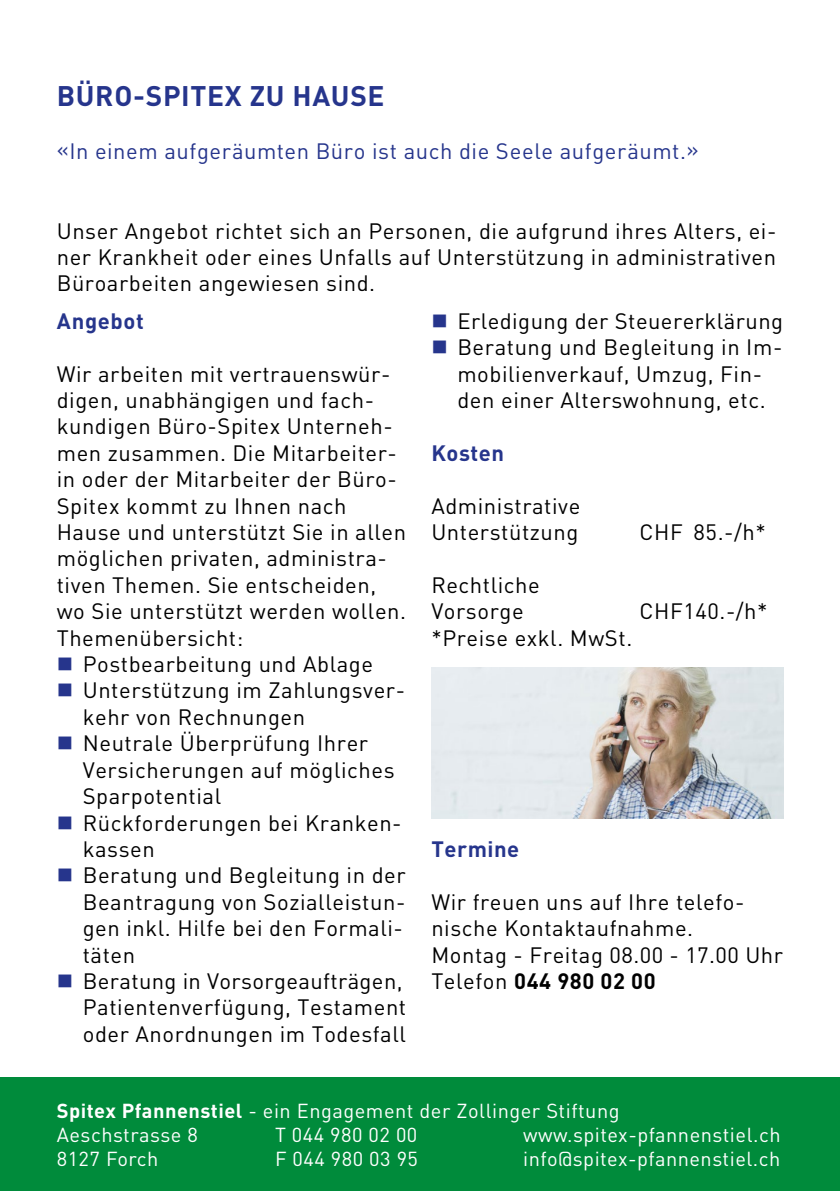
<style>
.page{position:relative;width:840px;height:1191px;background:#fff}
.page>*{position:absolute;margin:0;border:0;box-sizing:border-box;transform-origin:0 0}
.t1{font:700 28px "DIN Pro";letter-spacing:.025em;color:#26358c}
.t2{font:22px/26.4px "DIN Pro";letter-spacing:.025em;color:#000}
.t3{font:22px "DIN Pro";letter-spacing:.025em;color:#26358c}
.t4{font:700 22px "DIN Pro";letter-spacing:.025em;color:#26358c}
.t5{font:20px/24px "DIN Pro";letter-spacing:.025em;color:#fff}
.t6{font:20px "DIN Pro";color:#fff}
.t7{font:20px "DIN Pro";letter-spacing:.005em;color:#fff}
.s1{color:#26358c}
.s2{font-weight:700}
</style>
<div class="page">
<div style="left:0;top:1077px;width:839px;height:114px;background:#008b3b"></div>
<img style="left:431px;top:667px;width:351px;height:152px">
<p class="t1" style="left:57px;top:77px;width:329px">BÜRO-SPITEX ZU HAUSE</p>
<p class="t3" style="left:57px;top:136px;width:643px">«In einem aufgeräumten Büro ist auch die Seele aufgeräumt.»</p>
<p class="t2" style="left:57px;top:216px;width:720px;text-align:justify">Unser Angebot richtet sich an Personen, die aufgrund ihres Alters, ei&shy;ner Krankheit oder eines Unfalls auf Unterstützung in administrativen Büroarbeiten angewiesen sind.</p>
<p class="t4" style="left:57px;top:306px;width:89px">Angebot</p>
<p class="t2" style="left:57px;top:359px;width:351px">Wir arbeiten mit vertrauenswür&shy;digen, unabhängigen und fach&shy;kundigen Büro-Spitex Unterneh&shy;men zusammen. Die Mitarbeiter&shy;in oder der Mitarbeiter der Büro-<br>Spitex kommt zu Ihnen nach<br>Hause und unterstützt Sie in allen möglichen privaten, administra&shy;tiven Themen. Sie entscheiden, wo Sie unterstützt werden wollen.<br>Themenübersicht:</p>
<p class="t2" style="left:57px;top:650px;width:317px"><span class="s1">■</span> Postbearbeitung und Ablage</p>
<p class="t2" style="left:83px;top:676px;width:323px;text-indent:-26px"><span class="s1">■</span> Unterstützung im Zahlungsver&shy;kehr von Rechnungen</p>
<p class="t2" style="left:83px;top:729px;width:313px;text-indent:-26px"><span class="s1">■</span> Neutrale Überprüfung Ihrer<br>Versicherungen auf mögliches<br>Sparpotential</p>
<p class="t2" style="left:83px;top:808px;width:320px;text-indent:-26px"><span class="s1">■</span> Rückforderungen bei Kranken&shy;kassen</p>
<p class="t2" style="left:83px;top:861px;width:324px;text-indent:-26px"><span class="s1">■</span> Beratung und Begleitung in der<br>Beantragung von Sozialleistun&shy;gen inkl. Hilfe bei den Formali&shy;täten</p>
<p class="t2" style="left:83px;top:967px;width:325px;text-indent:-26px"><span class="s1">■</span> Beratung in Vorsorgeaufträgen,<br>Patientenverfügung, Testament oder Anordnungen im Todesfall</p>
<p class="t2" style="left:431px;top:307px;width:353px"><span class="s1">■</span> Erledigung der Steuererklärung</p>
<p class="t2" style="left:431px;top:333px;width:352px;text-align:center"><span class="s1">■</span> Beratung und Begleitung in Im&shy;mobilienverkauf, Umzug, Fin-<br>den einer Alterswohnung, etc.</p>
<p class="t4" style="left:431px;top:438px;width:74px">Kosten</p>
<p class="t2" style="left:431px;top:492px;width:150px">Administrative<br>Unterstützung</p>
<p class="t2" style="left:639px;top:518px;width:128px">CHF 85.-/h*</p>
<p class="t2" style="left:431px;top:571px;width:110px">Rechtliche<br>Vorsorge</p>
<p class="t2" style="left:639px;top:597px;width:129px">CHF140.-/h*</p>
<p class="t2" style="left:431px;top:624px;width:202px">*Preise exkl. MwSt.</p>
<p class="t4" style="left:431px;top:834px;width:89px">Termine</p>
<p class="t2" style="left:431px;top:888px;width:353px">Wir freuen uns auf Ihre telefo&shy;nische Kontaktaufnahme.<br>Montag - Freitag 08.00 - 17.00 Uhr<br>Telefon <span class="s2">044 980 02 00</span></p>
<p class="t6" style="left:68px;top:1094px;width:133px">Blumenweg 11</p>
<p class="t6" style="left:318px;top:1094px;width:145px">T 052 647 66 00</p>
<p class="t6" style="left:68px;top:1118px;width:134px">8240 Th yngen</p>
<p class="t6" style="left:318px;top:1118px;width:145px">F 052 647 66 09</p>
<p class="t7" style="left:564px;top:1120px;width:224px">pfleg team@thayngen.ch</p>
<p class="t5" style="left:57px;top:1097px;width:564px"><span class="s2">Spitex Pfannenstiel</span> - ein Engagement der Zollinger Stiftung<br>Aeschstrasse 8</p>
<p class="t5" style="left:275px;top:1121px;width:144px">T 044 980 02 00</p>
<p class="t5" style="left:523px;top:1121px;width:259px">www.spitex-pfannenstiel.ch</p>
<p class="t5" style="left:57px;top:1145px;width:103px">8127 Forch</p>
<p class="t5" style="left:275px;top:1145px;width:144px">F 044 980 03 95</p>
<p class="t5" style="left:523px;top:1145px;width:258px">info@spitex-pfannenstiel.ch</p>
</div>
